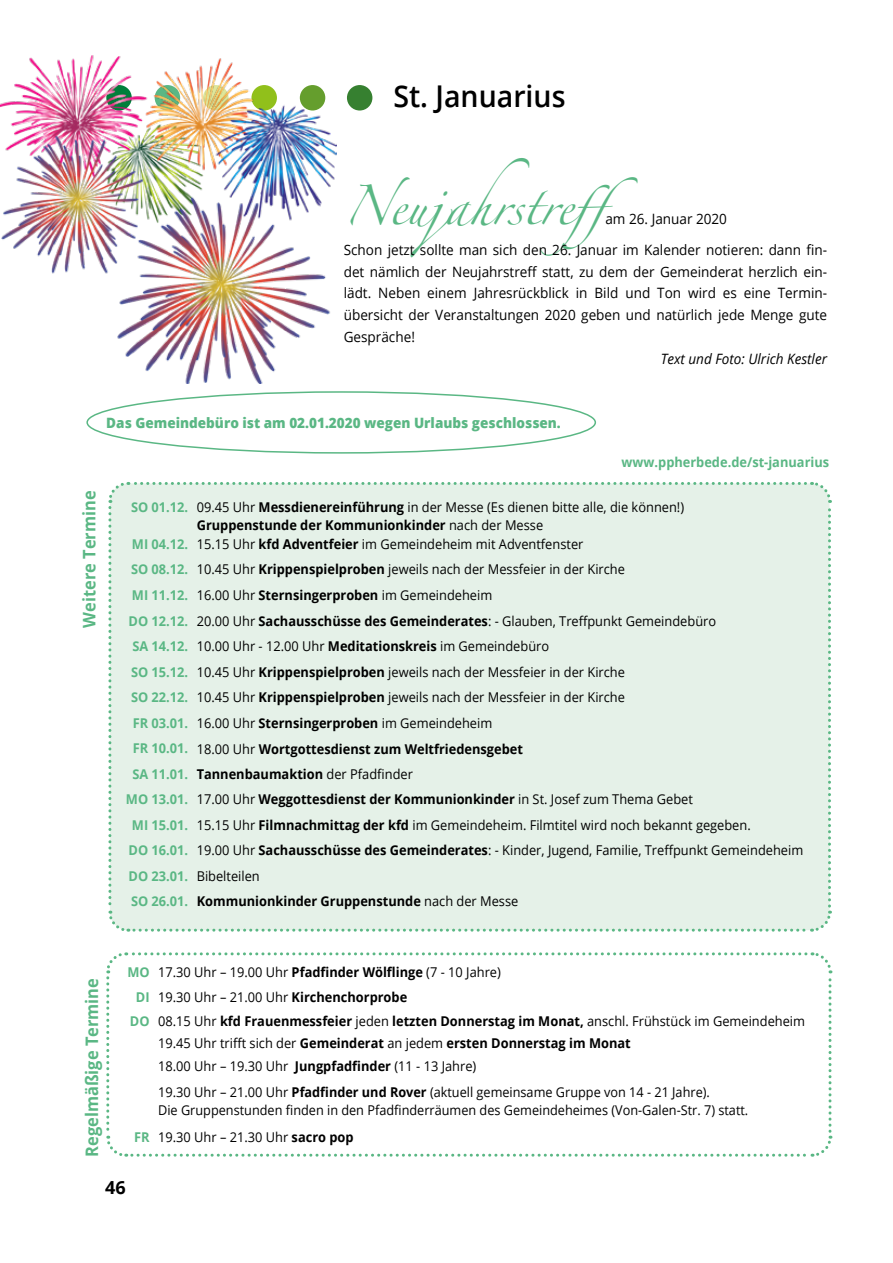
<style>
.page{position:relative;width:893px;height:1263px;background:#fff}
.page>*{position:absolute;margin:0;border:0;box-sizing:border-box;transform-origin:0 0}
.t1{font:36px "Zapfino";color:#5ab784;scale:.95 1}
.t2{font:600 30px "Open Sans";color:#000;scale:.95 1}
.t3{font:700 18px "Open Sans";color:#000}
.t4{font:700 17.25px "Open Sans";color:#5ab784;scale:.95 1}
.t5{font:14.25px/21.8px "Open Sans";color:#000;scale:.95 1}
.t6{font:800 14.25px "Open Sans";color:#5ab784;scale:.95 1}
.t7{font:italic 14.25px "Open Sans";color:#000;scale:.95 1}
.t8{font:13.5px/22.5px "Open Sans";color:#000;scale:.95 1}
.t9{font:700 13.5px "Open Sans";color:#000;scale:.95 1}
.t10{font:700 13.5px "Open Sans";color:#5ab784;scale:.95 1}
.s1{font-weight:700;color:#5ab784}
.s2{font-weight:700}
.s3{font-weight:400}
.s4{color:#5ab784}
</style>
<div class="page">
<div style="left:347px;top:85px;width:25px;height:26px;background:#368030;border-radius:50%"></div>
<img style="left:0;top:55px;width:336px;height:328px">
<svg style="left:106px;top:952px;width:727px;height:205px"></svg>
<div style="left:108px;top:482px;width:724px;height:450px;background:#e5f1e8"></div>
<div style="left:86px;top:391px;width:510px;height:63px;border:2px solid #5ab784;border-radius:50%"></div>
<h2 class="t2" style="left:393px;top:75px;width:183px">St. Januarius</h2>
<h1 class="t1" style="left:344px;top:191px;width:346px">Neujahrstreff</h1>
<p class="t5" style="left:344px;top:203px;width:510px;line-height:30.8px;text-indent:262px">am 26. Januar 2020<br>Schon jetzt sollte man sich den 26. Januar im Kalender notieren: dann fin-</p>
<p class="t5" style="left:344px;top:260px;width:510px;text-align:justify">det nämlich der Neujahrstreff statt, zu dem der Gemeinderat herzlich ein&shy;lädt. Neben einem Jahresrückblick in Bild und Ton wird es eine Termin&shy;übersicht der Veranstaltungen 2020 geben und natürlich jede Menge gute Gespräche!</p>
<p class="t7" style="left:661px;top:349px;width:177px">Text und Foto: Ulrich Kestler</p>
<p class="t4" style="left:77px;top:627px;width:146px;rotate:-90deg">Weitere Termine</p>
<p class="t6" style="left:106px;top:412px;width:480px">Das Gemeindebüro ist am 02.01.2020 wegen Urlaubs geschlossen.</p>
<p class="t10" style="left:622px;top:453px;width:220px">www.ppherbede.de/st-januarius</p>
<p class="t8" style="left:131px;top:496px;width:584px"><span class="s1">SO 01.12.</span> 09.45 Uhr <span class="s2">Messdienereinführung</span> in der Messe (Es dienen bitte alle, die können!)</p>
<p class="t9" style="left:197px;top:516px;width:366px">Gruppenstunde der Kommunionkinder <span class="s3">nach der Messe</span></p>
<p class="t8" style="left:132px;top:532px;width:477px"><span class="s1">MI 04.12.</span> 15.15 Uhr <span class="s2">kfd Adventfeier</span> im Gemeindeheim mit Adventfenster</p>
<p class="t8" style="left:131px;top:558px;width:521px"><span class="s1">SO 08.12.</span> 10.45 Uhr <span class="s2">Krippenspielproben</span> jeweils nach der Messfeier in der Kirche</p>
<p class="t8" style="left:132px;top:583px;width:381px"><span class="s1">MI 11.12.</span> 16.00 Uhr <span class="s2">Sternsingerproben</span> im Gemeindeheim</p>
<p class="t8" style="left:129px;top:609px;width:620px"><span class="s1">DO 12.12.</span> 20.00 Uhr <span class="s2">Sachausschüsse des Gemeinderates</span>: - Glauben, Treffpunkt Gemeindebüro</p>
<p class="t8" style="left:132px;top:634px;width:440px"><span class="s1">SA 14.12.</span> 10.00 Uhr - 12.00 Uhr <span class="s2">Meditationskreis</span> im Gemeindebüro</p>
<p class="t8" style="left:131px;top:660px;width:521px"><span class="s1">SO 15.12.</span> 10.45 Uhr <span class="s2">Krippenspielproben</span> jeweils nach der Messfeier in der Kirche</p>
<p class="t8" style="left:131px;top:685px;width:521px"><span class="s1">SO 22.12.</span> 10.45 Uhr <span class="s2">Krippenspielproben</span> jeweils nach der Messfeier in der Kirche</p>
<p class="t8" style="left:133px;top:711px;width:380px"><span class="s1">FR 03.01.</span> 16.00 Uhr <span class="s2">Sternsingerproben</span> im Gemeindeheim</p>
<p class="t9" style="left:133px;top:739px;width:412px"><span class="s4">FR 10.01.</span> <span class="s3">18.00 Uhr</span> Wortgottesdienst zum Weltfriedensgebet</p>
<p class="t9" style="left:132px;top:764px;width:297px"><span class="s4">SA 11.01.</span> Tannenbaumaktion <span class="s3">der Pfadfinder</span></p>
<p class="t9" style="left:126px;top:790px;width:598px"><span class="s4">MO 13.01.</span> <span class="s3">17.00 Uhr</span> Weggottesdienst der Kommunionkinder <span class="s3">in St. Josef zum Thema Gebet</span></p>
<p class="t8" style="left:132px;top:813px;width:653px"><span class="s1">MI 15.01.</span> 15.15 Uhr <span class="s2">Filmnachmittag der kfd</span> im Gemeindeheim. Filmtitel wird noch bekannt gegeben.</p>
<p class="t8" style="left:129px;top:839px;width:712px"><span class="s1">DO 16.01.</span> 19.00 Uhr <span class="s2">Sachausschüsse des Gemeinderates</span>: - Kinder, Jugend, Familie, Treffpunkt Gemeindeheim</p>
<p class="t8" style="left:129px;top:864px;width:140px"><span class="s1">DO 23.01.</span> Bibelteilen</p>
<p class="t9" style="left:131px;top:892px;width:409px"><span class="s4">SO 26.01.</span> Kommunionkinder Gruppenstunde <span class="s3">nach der Messe</span></p>
<p class="t4" style="left:80px;top:1157px;width:189px;rotate:-90deg">Regelmäßige Termine</p>
<p class="t8" style="left:136px;top:959px;width:386px;line-height:25.5px;text-indent:-9px"><span class="s1">MO</span> 17.30 Uhr – 19.00 Uhr <span class="s2">Pfadfinder Wölflinge</span> (7 - 10 Jahre)<br><span class="s1">DI</span> 19.30 Uhr – 21.00 Uhr <span class="s2">Kirchenchorprobe</span></p>
<p class="t8" style="left:158px;top:1009px;width:682px;text-indent:-28px"><span class="s1">DO</span> 08.15 Uhr <span class="s2">kfd Frauenmessfeier</span> jeden <span class="s2">letzten Donnerstag im Monat,</span> anschl. Frühstück im Gemeindeheim<br>19.45 Uhr trifft sich der <span class="s2">Gemeinderat</span> an jedem <span class="s2">ersten Donnerstag im Monat<br></span>18.00 Uhr – 19.30 Uhr <span class="s2">Jungpfadfinder</span> (11 - 13 Jahre)</p>
<p class="t8" style="left:158px;top:1083px;width:623px;line-height:18px">19.30 Uhr – 21.00 Uhr <span class="s2">Pfadfinder und Rover</span> (aktuell gemeinsame Gruppe von 14 - 21 Jahre).<br>Die Gruppenstunden finden in den Pfadfinderräumen des Gemeindeheimes (Von-Galen-Str. 7) statt.</p>
<p class="t8" style="left:134px;top:1125px;width:233px"><span class="s1">FR</span> 19.30 Uhr – 21.30 Uhr <span class="s2">sacro pop</span></p>
<h3 class="t3" style="left:105px;top:1174px;width:22px">46</h3>
</div>
